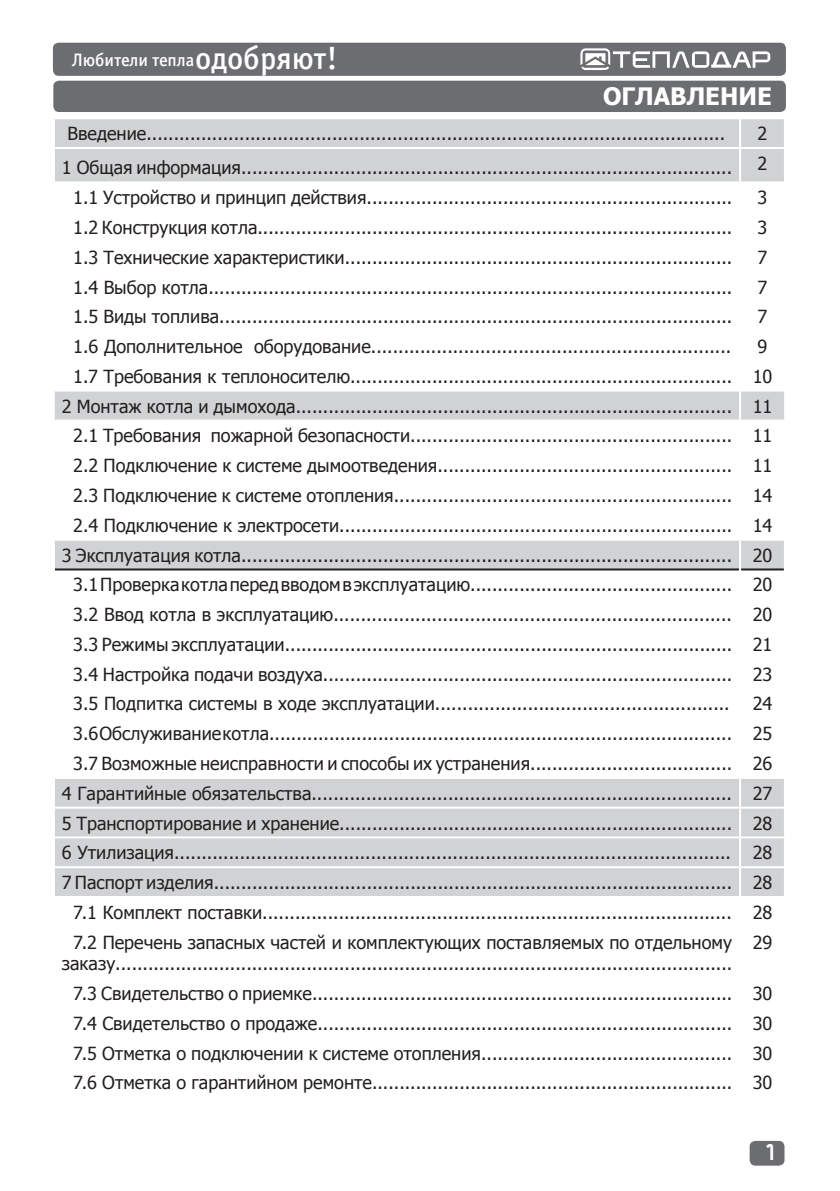
<style>
.page{position:relative;width:840px;height:1191px;background:#fff}
.page>*{position:absolute;margin:0;border:0;box-sizing:border-box;transform-origin:0 0}
.t1{font:700 24px "Tahoma";color:#fff}
.t2{font:18px/29.8px "Tahoma";color:#231f20;text-align:justify}
.t3{font:18px "Officina Sans Medium C";letter-spacing:-.005em;color:#fff}
.t4{font:16px "teplodar";color:#fff}
.s1{font-size:32px}
</style>
<div class="page">
<div style="left:749px;top:1140px;width:35px;height:25px;background:#6c6d70;border-radius:6px"></div>
<div style="left:53px;top:43px;width:732px;height:33px;background:#6c6d70;border-radius:6px"></div>
<svg style="left:580px;top:48px;width:189px;height:22px"></svg>
<div style="left:53px;top:81px;width:732px;height:31px;background:#6c6d70;border-radius:6px"></div>
<div style="left:55px;top:119px;width:728px;height:62px;background:#d1d2d4"></div>
<div style="left:55px;top:391px;width:728px;height:28px;background:#d1d2d4"></div>
<div style="left:55px;top:540px;width:728px;height:356px;background:#d1d2d4"></div>
<svg style="left:55px;top:570px;width:728px;height:207px"></svg>
<hr style="left:53px;top:598px;width:685px;height:2px;background:#fff">
<hr style="left:740px;top:598px;width:45px;height:2px;background:#fff">
<hr style="left:53px;top:628px;width:685px;height:2px;background:#fff">
<hr style="left:740px;top:628px;width:45px;height:2px;background:#fff">
<hr style="left:53px;top:658px;width:685px;height:2px;background:#fff">
<hr style="left:740px;top:658px;width:45px;height:2px;background:#fff">
<hr style="left:53px;top:687px;width:685px;height:2px;background:#fff">
<hr style="left:740px;top:687px;width:45px;height:2px;background:#fff">
<hr style="left:53px;top:836px;width:685px;height:2px;background:#fff">
<hr style="left:740px;top:836px;width:45px;height:2px;background:#fff">
<hr style="left:53px;top:866px;width:685px;height:2px;background:#fff">
<hr style="left:740px;top:866px;width:45px;height:2px;background:#fff">
<hr style="left:55px;top:568px;width:683px;height:2px;background:#231f20">
<hr style="left:740px;top:568px;width:43px;height:2px;background:#231f20">
<hr style="left:738px;top:119px;width:2px;height:28px;background:#fff">
<hr style="left:738px;top:540px;width:2px;height:29px;background:#fff">
<hr style="left:738px;top:569px;width:2px;height:30px;background:#fff">
<hr style="left:738px;top:599px;width:2px;height:30px;background:#fff">
<hr style="left:738px;top:629px;width:2px;height:30px;background:#fff">
<hr style="left:738px;top:659px;width:2px;height:29px;background:#fff">
<hr style="left:738px;top:688px;width:2px;height:29px;background:#fff">
<hr style="left:738px;top:719px;width:2px;height:28px;background:#fff">
<hr style="left:738px;top:749px;width:2px;height:28px;background:#fff">
<hr style="left:738px;top:808px;width:2px;height:29px;background:#fff">
<hr style="left:738px;top:837px;width:2px;height:30px;background:#fff">
<hr style="left:738px;top:867px;width:2px;height:29px;background:#fff">
<hr style="left:55px;top:147px;width:683px;height:2px;background:#fff">
<hr style="left:738px;top:391px;width:2px;height:28px;background:#fff">
<hr style="left:53px;top:717px;width:686px;height:2px;background:#fff">
<hr style="left:739px;top:717px;width:46px;height:2px;background:#fff">
<hr style="left:53px;top:747px;width:686px;height:2px;background:#fff">
<hr style="left:739px;top:747px;width:46px;height:2px;background:#fff">
<hr style="left:53px;top:777px;width:685px;height:2px;background:#fff">
<hr style="left:53px;top:806px;width:685px;height:2px;background:#fff">
<hr style="left:738px;top:147px;width:47px;height:2px;background:#fff">
<hr style="left:738px;top:149px;width:2px;height:32px;background:#fff">
<hr style="left:738px;top:777px;width:47px;height:2px;background:#fff">
<hr style="left:738px;top:779px;width:2px;height:27px;background:#fff">
<hr style="left:738px;top:806px;width:47px;height:2px;background:#fff">
<p class="t3" style="left:72px;top:50px;width:267px">Любители тепла<span class="s1">одобряют!</span></p>
<h1 class="t1" style="left:602px;top:79px;width:170px">ОГЛАВЛЕНИЕ</h1>
<p class="t2" style="left:68px;top:118px;width:658px">Введение..........................................................................................................</p>
<p class="t2" style="left:757px;top:118px;width:11px">2</p>
<p class="t2" style="left:62px;top:152px;width:671px">1 Общая информация..........................................................................................</p>
<p class="t2" style="left:757px;top:147px;width:11px">2</p>
<p class="t2" style="left:73px;top:182px;width:660px">1.1 Устройство и принцип действия...................................................................</p>
<p class="t2" style="left:757px;top:182px;width:11px">3</p>
<p class="t2" style="left:73px;top:212px;width:660px">1.2 Конструкция котла.......................................................................................</p>
<p class="t2" style="left:757px;top:212px;width:11px">3</p>
<p class="t2" style="left:73px;top:241px;width:660px">1.3 Технические характеристики.......................................................................</p>
<p class="t2" style="left:757px;top:241px;width:11px">7</p>
<p class="t2" style="left:73px;top:271px;width:660px">1.4 Выбор котла................................................................................................</p>
<p class="t2" style="left:757px;top:271px;width:11px">7</p>
<p class="t2" style="left:73px;top:301px;width:660px">1.5 Виды топлива..............................................................................................</p>
<p class="t2" style="left:757px;top:301px;width:11px">7</p>
<p class="t2" style="left:73px;top:331px;width:659px">1.6 Дополнительное оборудование..................................................................</p>
<p class="t2" style="left:757px;top:331px;width:11px">9</p>
<p class="t2" style="left:73px;top:360px;width:700px">1.7 Требования к теплоносителю...................................................................... 10</p>
<p class="t2" style="left:62px;top:390px;width:711px">2 Монтаж котла и дымохода................................................................................ 11</p>
<p class="t2" style="left:73px;top:420px;width:700px">2.1 Требования пожарной безопасности........................................................... 11</p>
<p class="t2" style="left:73px;top:450px;width:700px">2.2 Подключение к системе дымоотведения...................................................... 11</p>
<p class="t2" style="left:73px;top:480px;width:700px">2.3 Подключение к системе отопления.............................................................. 14</p>
<p class="t2" style="left:73px;top:509px;width:700px">2.4 Подключение к электросети........................................................................ 14</p>
<p class="t2" style="left:62px;top:539px;width:711px">3 Эксплуатация котла.......................................................................................... 20</p>
<p class="t2" style="left:73px;top:569px;width:700px">3.1 Проверка котла перед вводом в эксплуатацию................................................ 20</p>
<p class="t2" style="left:73px;top:599px;width:700px">3.2 Ввод котла в эксплуатацию......................................................................... 20</p>
<p class="t2" style="left:73px;top:628px;width:700px">3.3 Режимы эксплуатации.................................................................................. 21</p>
<p class="t2" style="left:73px;top:658px;width:700px">3.4 Настройка подачи воздуха........................................................................... 23</p>
<p class="t2" style="left:73px;top:688px;width:657px">3.5 Подпитка системы в ходе эксплуатации......................................................</p>
<p class="t2" style="left:752px;top:688px;width:21px">24</p>
<p class="t2" style="left:73px;top:718px;width:700px">3.6 Обслуживание котла..................................................................................... 25</p>
<p class="t2" style="left:73px;top:747px;width:700px">3.7 Возможные неисправности и способы их устранения..................................... 26</p>
<p class="t2" style="left:62px;top:777px;width:711px">4 Гарантийные обязательства............................................................................. 27</p>
<p class="t2" style="left:62px;top:807px;width:711px">5 Транспортирование и хранение........................................................................ 28</p>
<p class="t2" style="left:62px;top:837px;width:711px">6 Утилизация...................................................................................................... 28</p>
<p class="t2" style="left:62px;top:867px;width:711px">7 Паспорт изделия............................................................................................... 28</p>
<p class="t2" style="left:73px;top:896px;width:700px">7.1 Комплект поставки...................................................................................... 28</p>
<p class="t2" style="left:73px;top:926px;width:660px">7.2 Перечень запасных частей и комплектующих поставляемых по отдельному</p>
<p class="t2" style="left:62px;top:948px;width:671px">заказу.................................................................................................................</p>
<p class="t2" style="left:752px;top:926px;width:21px">29</p>
<p class="t2" style="left:73px;top:977px;width:700px">7.3 Свидетельство о приемке............................................................................. 30<br>7.4 Свидетельство о продаже............................................................................ 30<br>7.5 Отметка о подключении к системе отопления.............................................. 30<br>7.6 Отметка о гарантийном ремонте.................................................................. 30</p>
<p class="t4" style="left:762px;top:1145px;width:13px">1</p>
</div>
